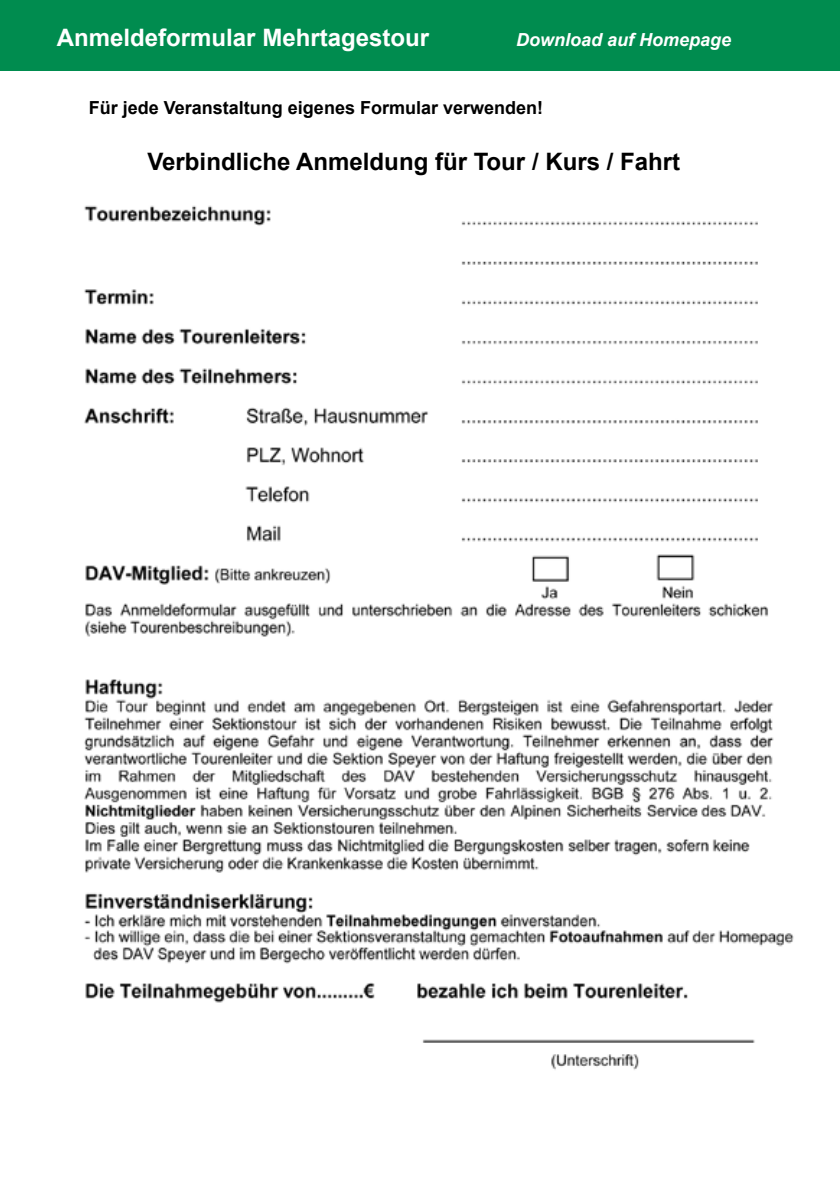
<style>
.page{position:relative;width:840px;height:1191px;background:#fff}
.page>*{position:absolute;margin:0;border:0;box-sizing:border-box;transform-origin:0 0}
.t1{font:700 24px "Arial";color:#000}
.t2{font:700 24px "Arial";color:#fff}
.t3{font:700 18px "Arial";color:#000}
.t4{font:italic 700 18px "Arial";color:#fff}
</style>
<div class="page">
<div style="left:0;top:0;width:839px;height:71px;background:#008c4f"></div>
<img style="left:84px;top:205px;width:710px;height:865px">
<div style="left:205px;top:648px;width:454px;height:30px;background:#fff"></div>
<h1 class="t2" style="left:57px;top:20px;width:374px">Anmeldeformular Mehrtagestour</h1>
<p class="t4" style="left:515px;top:27px;width:217px">Download auf Homepage</p>
<p class="t3" style="left:89px;top:95px;width:456px">Für jede Veranstaltung eigenes Formular verwenden!</p>
<h1 class="t1" style="left:147px;top:145px;width:534px">Verbindliche Anmeldung für Tour / Kurs / Fahrt</h1>
</div>
